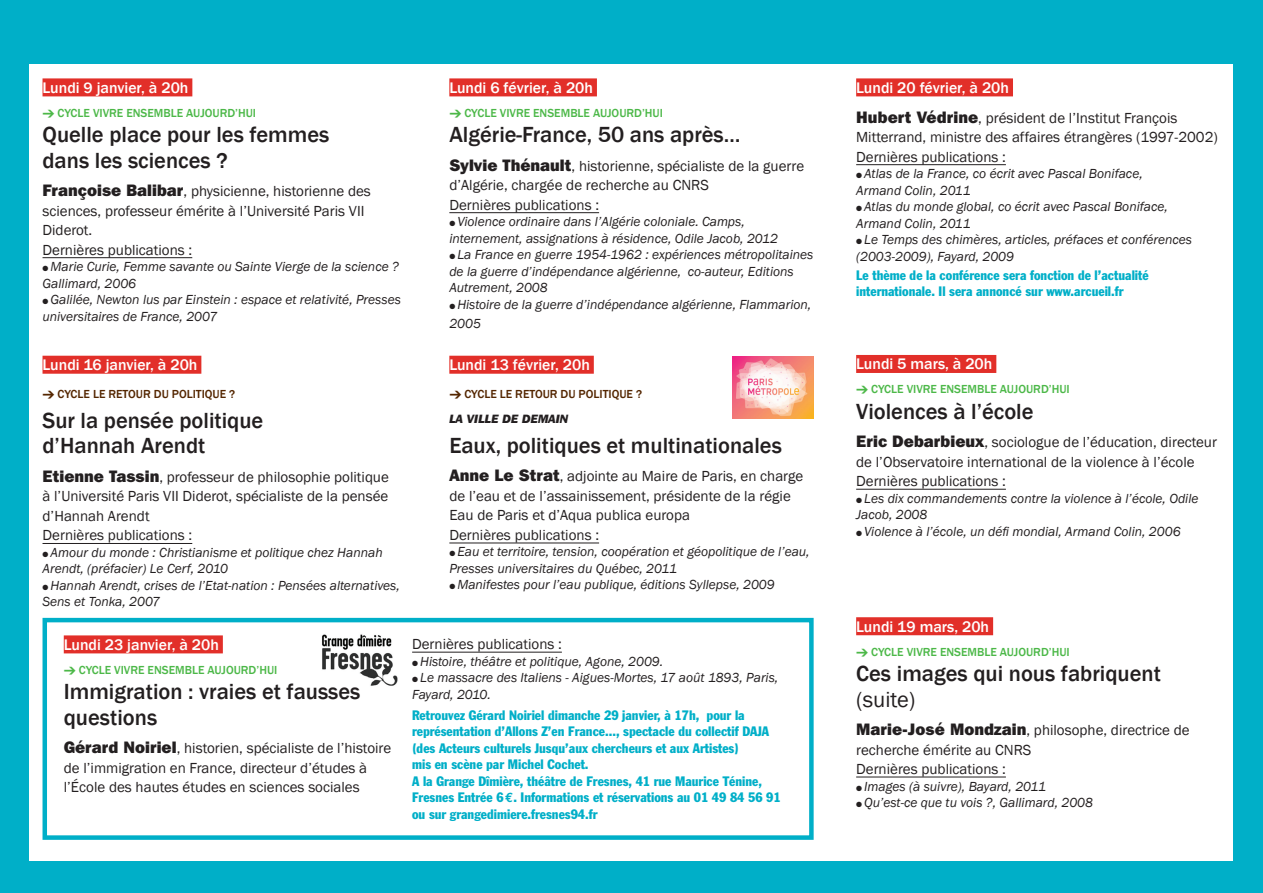
<style>
.page{position:relative;width:1263px;height:893px;background:#00afc8}
.page>*{position:absolute;margin:0;border:0;box-sizing:border-box;transform-origin:0 0}
.t1{font:500 22.5px/25.5px "Franklin Gothic";color:#231f20}
.t2{font:22.5px "Franklin Gothic";color:#231f20}
.t3{font:500 15.75px "Franklin Gothic";color:#fff}
.t4{font:15px/19.5px "Franklin Gothic";color:#231f20}
.t5{font:italic 13.5px/16.5px "Franklin Gothic";color:#231f20}
.t6{font:condensed 13.5px/16.5px "Franklin Gothic";color:#00afc8}
.t7{font:500 12px "Franklin Gothic";color:#4cb848}
.t8{font:500 12px "Franklin Gothic";color:#542600}
.t9{font:italic 800 12px "Franklin Gothic IT Cby BT";color:#231f20}
.s1{font-family:"Franklin Gothic IT Cby BT";font-weight:800;font-size:16.5px}
.s2{font-family:"Euro Mono";font-weight:700;font-stretch:normal}
</style>
<div class="page">
<div style="left:30px;top:64px;width:1203px;height:797px;background:#fff"></div>
<div style="left:43px;top:78px;width:149px;height:18px;background:#e22f29"></div>
<hr style="left:43px;top:257px;width:149px;height:1px;background:#231f20">
<div style="left:43px;top:356px;width:158px;height:18px;background:#e22f29"></div>
<hr style="left:43px;top:543px;width:149px;height:1px;background:#231f20">
<div style="left:449px;top:78px;width:148px;height:18px;background:#e22f29"></div>
<hr style="left:449px;top:212px;width:150px;height:1px;background:#231f20">
<div style="left:449px;top:356px;width:145px;height:18px;background:#e22f29"></div>
<hr style="left:449px;top:543px;width:150px;height:1px;background:#231f20">
<div style="left:856px;top:78px;width:157px;height:18px;background:#e22f29"></div>
<hr style="left:856px;top:164px;width:150px;height:1px;background:#231f20">
<div style="left:856px;top:355px;width:140px;height:18px;background:#e22f29"></div>
<hr style="left:856px;top:489px;width:150px;height:1px;background:#231f20">
<div style="left:856px;top:617px;width:137px;height:18px;background:#e22f29"></div>
<hr style="left:856px;top:777px;width:150px;height:1px;background:#231f20">
<img style="left:733px;top:356px;width:81px;height:63px">
<img style="left:322px;top:634px;width:76px;height:52px">
<div style="left:64px;top:635px;width:159px;height:18px;background:#e22f29"></div>
<div style="left:43px;top:618px;width:771px;height:222px;border:4px solid #00afc8"></div>
<hr style="left:412px;top:652px;width:150px;height:1px;background:#231f20">
<p class="t3" style="left:43px;top:78px;width:147px">Lundi 9 janvier, à 20h</p>
<p class="t7" style="left:58px;top:105px;width:200px">Cycle Vivre ensemble aujourd’hui</p>
<h1 class="t1" style="left:43px;top:122px;width:288px">Quelle place pour les femmes dans les sciences ?</h1>
<p class="t4" style="left:43px;top:182px;width:330px"><span class="s1">Françoise Balibar</span>, physicienne, historienne des sciences, professeur émérite à l’Université Paris VII Diderot.<br>Dernières publications :</p>
<p class="t5" style="left:43px;top:259px;width:358px">● Marie Curie, Femme savante ou Sainte Vierge de la science ?<br>Gallimard, 2006</p>
<p class="t5" style="left:43px;top:292px;width:360px">● Galilée, Newton lus par Einstein : espace et relativité, Presses universitaires de France, 2007</p>
<p class="t3" style="left:43px;top:355px;width:156px">Lundi 16 janvier, à 20h</p>
<p class="t8" style="left:58px;top:387px;width:179px">Cycle Le Retour du politique ?</p>
<h1 class="t1" style="left:43px;top:408px;width:222px">Sur la pensée politique d’Hannah Arendt</h1>
<p class="t4" style="left:43px;top:468px;width:348px"><span class="s1">Etienne Tassin</span>, professeur de philosophie politique à l’Université Paris VII Diderot, spécialiste de la pensée d’Hannah Arendt<br>Dernières publications :</p>
<p class="t5" style="left:43px;top:544px;width:342px">● Amour du monde : Christianisme et politique chez Hannah<br>Arendt, (préfacier) Le Cerf, 2010</p>
<p class="t5" style="left:43px;top:577px;width:359px">● Hannah Arendt, crises de l’Etat-nation : Pensées alternatives,<br>Sens et Tonka, 2007</p>
<p class="t3" style="left:449px;top:78px;width:145px">Lundi 6 février, à 20h</p>
<p class="t7" style="left:464px;top:105px;width:200px">Cycle Vivre ensemble aujourd’hui</p>
<h1 class="t1" style="left:449px;top:122px;width:293px">Algérie-France, 50 ans après…</h1>
<p class="t4" style="left:449px;top:156px;width:356px"><span class="s1">Sylvie Thénault</span>, historienne, spécialiste de la guerre d’Algérie, chargée de recherche au CNRS<br>Dernières publications :</p>
<p class="t5" style="left:449px;top:214px;width:330px">● Violence ordinaire dans l’Algérie coloniale. Camps, internement, assignations à résidence, Odile Jacob, 2012</p>
<p class="t5" style="left:449px;top:247px;width:366px">● La France en guerre 1954-1962 : expériences métropolitaines de la guerre d’indépendance algérienne, co-auteur, Editions<br>Autrement, 2008</p>
<p class="t5" style="left:449px;top:295px;width:363px;line-height:19.5px">● Histoire de la guerre d’indépendance algérienne, Flammarion,<br>2005</p>
<p class="t3" style="left:449px;top:355px;width:142px">Lundi 13 février, 20h</p>
<p class="t8" style="left:464px;top:387px;width:179px">Cycle Le Retour du politique ?</p>
<p class="t9" style="left:449px;top:412px;width:121px">LA VILL E DE DEMAIN</p>
<h1 class="t1" style="left:449px;top:433px;width:334px">Eaux, politiques et multinationales</h1>
<p class="t4" style="left:449px;top:467px;width:356px"><span class="s1">Anne Le Strat</span>, adjointe au Maire de Paris, en charge de l’eau et de l’assainissement, présidente de la régie Eau de Paris et d’Aqua publica europa<br>Dernières publications :</p>
<p class="t5" style="left:449px;top:544px;width:362px">● Eau et territoire, tension, coopération et géopolitique de l’eau,<br>Presses universitaires du Québec, 2011</p>
<p class="t5" style="left:449px;top:577px;width:327px">● Manifestes pour l’eau publique, éditions Syllepse, 2009</p>
<p class="t3" style="left:64px;top:635px;width:157px">Lundi 23 janvier, à 20h</p>
<p class="t7" style="left:79px;top:662px;width:200px">Cycle Vivre ensemble aujourd’hui</p>
<h1 class="t1" style="left:64px;top:679px;width:298px">Immigration : vraies et fausses questions</h1>
<p class="t4" style="left:64px;top:739px;width:329px"><span class="s1">Gérard Noiriel</span>, historien, spécialiste de l’histoire de l’immigration en France, directeur d’études à l’École des hautes études en sciences sociales</p>
<p class="t4" style="left:412px;top:635px;width:151px">Dernières publications :</p>
<p class="t5" style="left:412px;top:653px;width:253px">● Histoire, théâtre et politique, Agone, 2009.</p>
<p class="t5" style="left:412px;top:670px;width:368px">● Le massacre des Italiens - Aigues-Mortes, 17 août 1893, Paris,<br>Fayard, 2010.</p>
<p class="t6" style="left:412px;top:706px;width:370px">Retrouvez Gérard Noiriel dimanche 29 janvier, à 17h, pour la représentation d’Allons Z’en France..., spectacle du collectif DAJA (des Acteurs culturels Jusqu’aux chercheurs et aux Artistes)<br>mis en scène par Michel Cochet.<br>A la Grange Dîmière, théâtre de Fresnes, 41 rue Maurice Ténine, Fresnes Entrée 6<span class="s2">e</span>. Informations et réservations au 01 49 84 56 91 ou sur grangedimiere.fresnes94.fr</p>
<p class="t3" style="left:856px;top:78px;width:154px">Lundi 20 février, à 20h</p>
<p class="t4" style="left:856px;top:108px;width:363px"><span class="s1">Hubert Védrine</span>, président de l’Institut François<br>Mitterrand, ministre des affaires étrangères (1997-2002)<br>Dernières publications :</p>
<p class="t5" style="left:856px;top:166px;width:288px">● Atlas de la France, co écrit avec Pascal Boniface,<br>Armand Colin, 2011</p>
<p class="t5" style="left:856px;top:199px;width:313px">● Atlas du monde global, co écrit avec Pascal Boniface,<br>Armand Colin, 2011</p>
<p class="t5" style="left:856px;top:232px;width:337px">● Le Temps des chimères, articles, préfaces et conférences (2003-2009), Fayard, 2009</p>
<p class="t6" style="left:856px;top:267px;width:294px;line-height:15.8px">Le thème de la conférence sera fonction de l’actualité internationale. Il sera annoncé sur www.arcueil.fr</p>
<p class="t3" style="left:856px;top:354px;width:138px">Lundi 5 mars, à 20h</p>
<p class="t7" style="left:871px;top:382px;width:200px">Cycle Vivre ensemble aujourd’hui</p>
<h1 class="t1" style="left:856px;top:399px;width:179px">Violences à l’école</h1>
<p class="t4" style="left:856px;top:433px;width:362px"><span class="s1">Eric Debarbieux</span>, sociologue de l’éducation, directeur de l’Observatoire international de la violence à l’école<br>Dernières publications :</p>
<p class="t5" style="left:856px;top:490px;width:344px">● Les dix commandements contre la violence à l’école, Odile<br>Jacob, 2008</p>
<p class="t5" style="left:856px;top:523px;width:326px">● Violence à l’école, un défi mondial, Armand Colin, 2006</p>
<p class="t3" style="left:856px;top:616px;width:134px">Lundi 19 mars, 20h</p>
<p class="t7" style="left:871px;top:644px;width:200px">Cycle Vivre ensemble aujourd’hui</p>
<h1 class="t1" style="left:856px;top:661px;width:306px">Ces images qui nous fabriquent</h1>
<h1 class="t2" style="left:856px;top:685px;width:61px">(suite)</h1>
<p class="t4" style="left:856px;top:721px;width:335px"><span class="s1">Marie-José Mondzain</span>, philosophe, directrice de recherche émérite au CNRS<br>Dernières publications :</p>
<p class="t5" style="left:856px;top:778px;width:191px">● Images (à suivre), Bayard, 2011</p>
<p class="t5" style="left:856px;top:794px;width:238px">● Qu’est-ce que tu vois ?, Gallimard, 2008</p>
</div>
